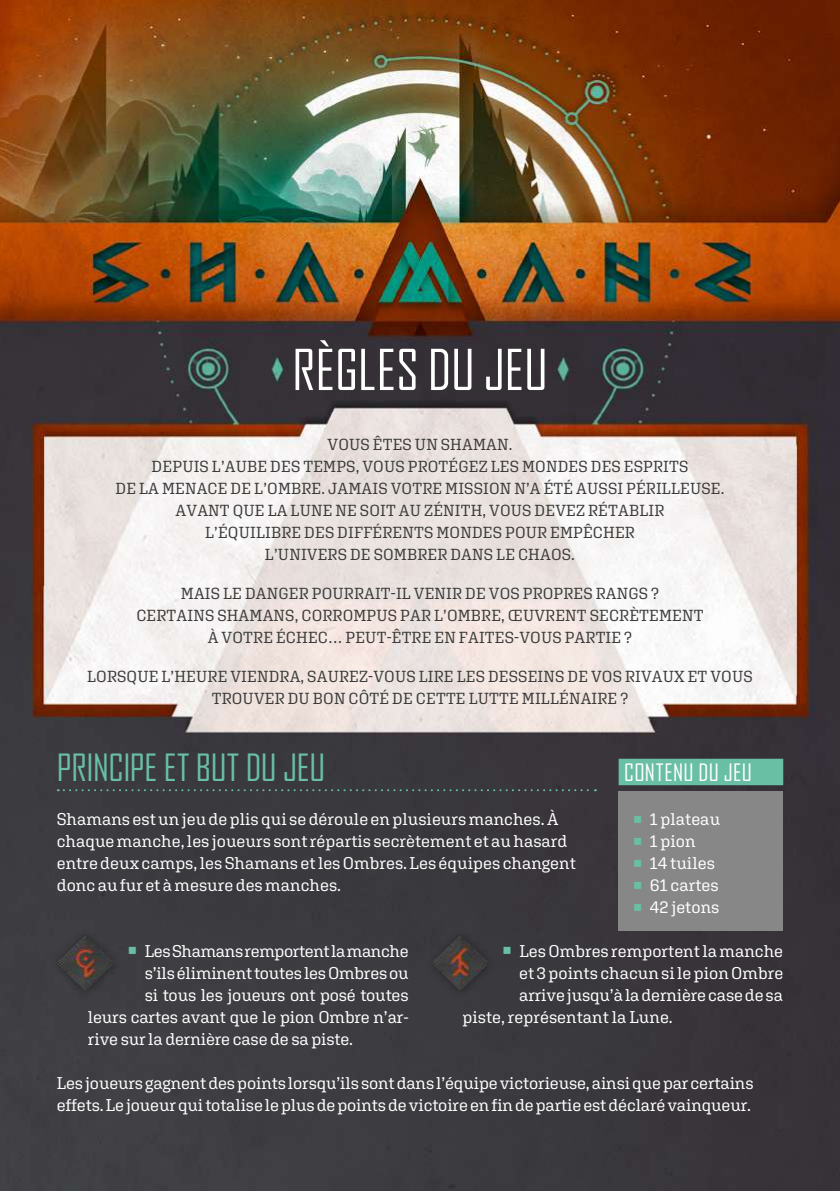
<style>
.page{position:relative;width:840px;height:1191px;background:#fff}
.page>*{position:absolute;margin:0;border:0;box-sizing:border-box;transform-origin:0 0}
.t1{font:54px "Agency FB";color:#fff}
.t2{font:36px "Agency FB";letter-spacing:-.01em;color:#69bfa4}
.t3{font:23px "Agency FB";letter-spacing:.015em;color:#fff}
.t4{font:17px/22px "Aglet Slab";letter-spacing:-.01em;color:#fff}
.t5{font:16px/22px "Aglet Slab";letter-spacing:.01em;color:#3a3a39;text-align:center}
</style>
<div class="page">
<img style="left:0;top:0;width:839px;height:1191px">
<div style="left:617px;top:791px;width:165px;height:139px;background:#868786"></div>
<div style="left:50px;top:927px;width:73px;height:73px;background:#3e3d41"></div>
<img style="left:57px;top:936px;width:56px;height:54px">
<div style="left:424px;top:927px;width:73px;height:73px;background:#3a393e"></div>
<img style="left:433px;top:936px;width:55px;height:54px">
<svg style="left:58px;top:789px;width:537px;height:2px"></svg>
<div style="left:618px;top:758px;width:164px;height:27px;background:#69bfa4"></div>
<svg style="left:129px;top:947px;width:7px;height:7px"></svg>
<svg style="left:503px;top:947px;width:7px;height:7px"></svg>
<h1 class="t1" style="left:292px;top:338px;width:257px">RÈGLES DU JEU</h1>
<p class="t5" style="left:115px;top:433px;width:610px">VOUS ÊTES UN SHAMAN.<br>DEPUIS L’AUBE DES TEMPS, VOUS PROTÉGEZ LES MONDES DES ESPRITS<br>DE LA MENACE DE L’OMBRE. JAMAIS VOTRE MISSION N’A ÉTÉ AUSSI PÉRILLEUSE.<br>AVANT QUE LA LUNE NE SOIT AU ZÉNITH, VOUS DEVEZ RÉTABLIR<br>L’ÉQUILIBRE DES DIFFÉRENTS MONDES POUR EMPÊCHER<br>L’UNIVERS DE SOMBRER DANS LE CHAOS.</p>
<p class="t5" style="left:136px;top:582px;width:568px">MAIS LE DANGER POURRAIT-IL VENIR DE VOS PROPRES RANGS ?<br>CERTAINS SHAMANS, CORROMPUS PAR L’OMBRE, ŒUVRENT SECRÈTEMENT<br>À VOTRE ÉCHEC… PEUT-ÊTRE EN FAITES-VOUS PARTIE ?</p>
<p class="t5" style="left:87px;top:665px;width:666px">LORSQUE L’HEURE VIENDRA, SAUREZ-VOUS LIRE LES DESSEINS DE VOS RIVAUX ET VOUS<br>TROUVER DU BON CÔTÉ DE CETTE LUTTE MILLÉNAIRE ?</p>
<h2 class="t2" style="left:57px;top:746px;width:270px">PRINCIPE ET BUT DU JEU</h2>
<p class="t4" style="left:57px;top:807px;width:520px">Shamans est un jeu de plis qui se déroule en plusieurs manches. À chaque manche, les joueurs sont répartis secrètement et au hasard entre deux camps, les Shamans et les Ombres. Les équipes changent donc au fur et à mesure des manches.</p>
<h3 class="t3" style="left:624px;top:759px;width:129px">CONTENU DU JEU</h3>
<p class="t4" style="left:649px;top:808px;width:72px">1 plateau<br>1 pion<br>14 tuiles<br>61 cartes<br>42 jetons</p>
<p class="t4" style="left:145px;top:939px;width:265px">Les Shamans remportent la manche</p>
<p class="t4" style="left:145px;top:961px;width:265px">s’ils éliminent toutes les Ombres ou</p>
<p class="t4" style="left:145px;top:983px;width:265px">si tous les joueurs ont posé toutes</p>
<p class="t4" style="left:88px;top:1005px;width:322px">leurs cartes avant que le pion Ombre n’ar-</p>
<p class="t4" style="left:88px;top:1027px;width:266px">rive sur la dernière case de sa piste.</p>
<p class="t4" style="left:519px;top:939px;width:265px">Les Ombres remportent la manche</p>
<p class="t4" style="left:519px;top:961px;width:265px">et 3 points chacun si le pion Ombre</p>
<p class="t4" style="left:519px;top:983px;width:265px">arrive jusqu’à la dernière case de sa</p>
<p class="t4" style="left:462px;top:1005px;width:212px">piste, représentant la Lune.</p>
<p class="t4" style="left:57px;top:1071px;width:698px">Les joueurs gagnent des points lorsqu’ils sont dans l’équipe victorieuse, ainsi que par certains effets. Le joueur qui totalise le plus de points de victoire en fin de partie est déclaré vainqueur.</p>
</div>
